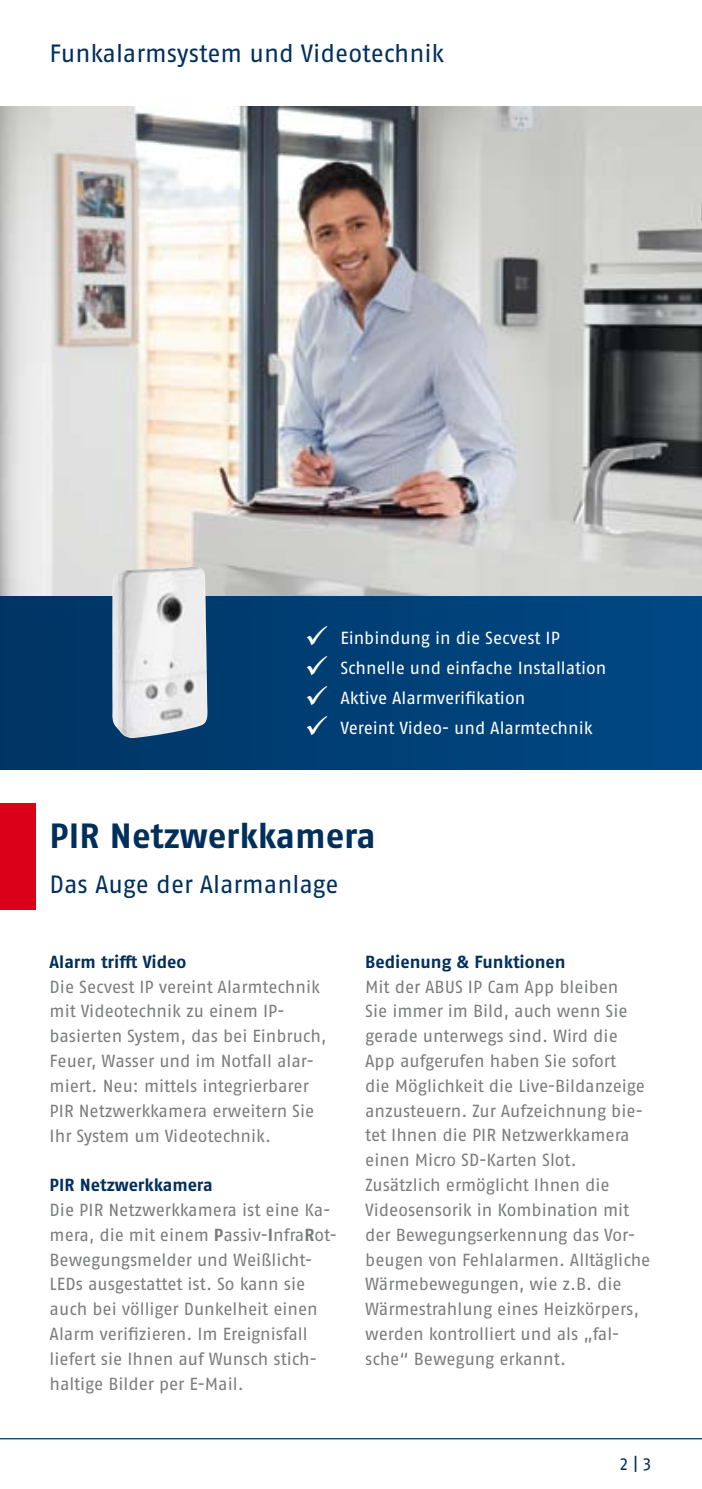
<style>
.page{position:relative;width:702px;height:1489px;background:#fff}
.page>*{position:absolute;margin:0;border:0;box-sizing:border-box;transform-origin:0 0}
.t1{font:700 35px "ABUS Fago Pro";letter-spacing:-.005em;color:#002f5c}
.t2{font:25px "ABUS Fago Pro";letter-spacing:-.005em;color:#002f5c}
.t3{font:17.5px/24.8px "ABUS Fago Pro";letter-spacing:-.005em;color:#7b7c7e}
.t4{font:17.5px/30px "ABUS Fago Pro";letter-spacing:-.005em;color:#fff}
.t5{font:700 17.5px "ABUS Fago Pro";color:#002f5c}
.t6{font:17.5px "ABUS Fago Pro";color:#002f5c}
.s1{font-weight:700}
</style>
<div class="page">
<hr style="left:0;top:1437px;width:702px;height:2px;background:#002f5c">
<div style="left:0;top:595px;width:702px;height:174px;background:linear-gradient(to right,#003464,#004985)"></div>
<div style="left:0;top:803px;width:35px;height:107px;background:#da001a"></div>
<img style="left:0;top:106px;width:702px;height:489px">
<img style="left:112px;top:567px;width:96px;height:171px">
<svg style="left:307px;top:626px;width:20px;height:19px"></svg>
<svg style="left:307px;top:656px;width:20px;height:19px"></svg>
<svg style="left:307px;top:686px;width:20px;height:19px"></svg>
<svg style="left:307px;top:716px;width:20px;height:19px"></svg>
<h2 class="t2" style="left:50px;top:38px;width:396px">Funkalarmsystem und Videotechnik</h2>
<p class="t4" style="left:340px;top:623px;width:267px">Einbindung in die Secvest IP<br>Schnelle und einfache Installation<br>Aktive Alarmverifikation<br>Vereint Video- und Alarmtechnik</p>
<h1 class="t1" style="left:50px;top:815px;width:327px">PIR Netzwerkkamera</h1>
<h2 class="t2" style="left:50px;top:869px;width:290px">Das Auge der Alarmanlage</h2>
<p class="t5" style="left:50px;top:951px;width:138px">Alarm trifft Video</p>
<p class="t3" style="left:50px;top:974px;width:278px">Die Secvest IP vereint Alarmtechnik mit Videotechnik zu einem IP&shy;basierten System, das bei Einbruch, Feuer, Wasser und im Notfall alar&shy;miert. Neu: mittels integrierbarer PIR Netzwerkkamera erweitern Sie Ihr System um Videotechnik.</p>
<p class="t5" style="left:50px;top:1174px;width:164px">PIR Netzwerkkamera</p>
<p class="t3" style="left:50px;top:1197px;width:289px">Die PIR Netzwerkkamera ist eine Ka&shy;mera, die mit einem <span class="s1">P</span>assiv-<span class="s1">I</span>nfra<span class="s1">R</span>ot-Bewegungsmelder und Weißlicht-LEDs ausgestattet ist. So kann sie auch bei völliger Dunkelheit einen Alarm verifizieren. Im Ereignisfall liefert sie Ihnen auf Wunsch stich&shy;haltige Bilder per E-Mail.</p>
<p class="t5" style="left:365px;top:951px;width:202px">Bedienung &amp; Funktionen</p>
<p class="t3" style="left:365px;top:974px;width:287px">Mit der ABUS IP Cam App bleiben<br>Sie immer im Bild, auch wenn Sie gerade unterwegs sind. Wird die<br>App aufgerufen haben Sie sofort<br>die Möglichkeit die Live-Bildanzeige anzusteuern. Zur Aufzeichnung bie&shy;tet Ihnen die PIR Netzwerkkamera einen Micro SD-Karten Slot.<br>Zusätzlich ermöglicht Ihnen die<br>Videosensorik in Kombination mit der Bewegungserkennung das Vor&shy;beugen von Fehlalarmen. Alltägliche<br>Wärmebewegungen, wie z.B. die<br>Wärmestrahlung eines Heizkörpers, werden kontrolliert und als „fal&shy;sche“ Bewegung erkannt.</p>
<p class="t6" style="left:620px;top:1453px;width:33px">2|3</p>
</div>
